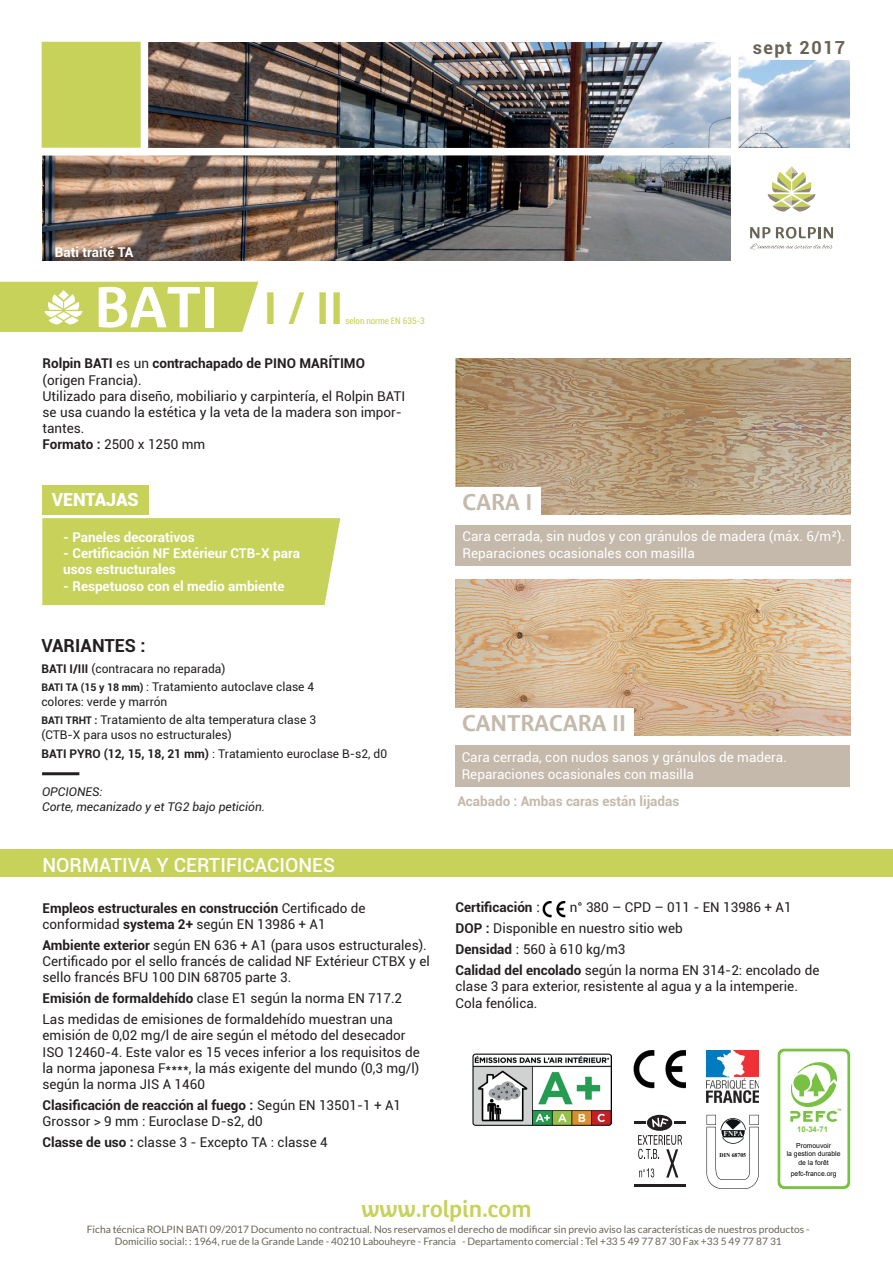
<style>
.page{position:relative;width:893px;height:1263px;background:#fff}
.page>*{position:absolute;margin:0;border:0;box-sizing:border-box;transform-origin:0 0}
.t1{font:600 57px "Bienvenue Beta";color:#fff}
.t2{font:600 22.5px "Bienvenue Beta";color:#c4b9aa}
.t3{font:600 22.5px "Bienvenue Beta";color:#c7d25b}
.t4{font:500 19.5px "Roboto";color:#fff}
.t5{font:700 18px "Roboto";color:#231f20}
.t6{font:700 18px "Roboto";letter-spacing:.08em;color:#696355}
.t7{font:900 18px "Roboto";color:#fff}
.t8{font:13.5px/16.2px "Roboto";color:#231f20}
.t9{font:13.5px/16.2px "Roboto";color:#fff}
.t10{font:700 13.5px/16.2px "Roboto";color:#fff}
.t11{font:700 13.5px/16.2px "Roboto";color:#231f20}
.t12{font:700 13.5px "Roboto";color:#c4b9aa}
.t13{font:12px/18.6px "Roboto";color:#231f20}
.t14{font:italic 12px/14.4px "Roboto";color:#231f20}
.t15{font:10.2px/12.3px "Lato";color:#696355;text-align:center}
.t16{font:condensed 9px "Roboto";color:#c7d25b}
.t17{font:700 7.8px "Arial";color:#79c142}
.t18{font:700 7.35px "Times New Roman";color:#fff}
.t19{font:6.9px/8.2px "Arial";color:#000001;text-align:center}
.t20{font:700 5.85px "Times New Roman";color:#000001}
.s1{font-size:45px;color:#c7d25b}
.s2{font-weight:700}
.s3{font-weight:700;font-size:10.5px}
.s4{font-weight:400}
.s5{font-family:"Century Gothic";font-weight:400}
.s6{font-family:"Century Gothic"}
</style>
<div class="page">
<img style="left:455px;top:579px;width:395px;height:156px">
<div style="left:455px;top:708px;width:179px;height:32px;background:#fff"></div>
<img style="left:456px;top:358px;width:395px;height:156px">
<div style="left:451px;top:487px;width:89px;height:32px;background:#fff"></div>
<img style="left:634px;top:1050px;width:52px;height:38px">
<div style="left:0;top:849px;width:893px;height:28px;background:#c7d25b"></div>
<svg style="left:0;top:282px;width:258px;height:50px;background:#cbd567"></svg>
<div style="left:456px;top:525px;width:395px;height:40px;background:#c4b9aa"></div>
<div style="left:455px;top:745px;width:395px;height:42px;background:#c4b9aa"></div>
<hr style="left:42px;top:772px;width:37px;height:3px;background:#231f20">
<img style="left:707px;top:1050px;width:51px;height:52px">
<img style="left:473px;top:1054px;width:139px;height:71px">
<svg style="left:778px;top:1049px;width:72px;height:140px"></svg>
<div style="left:780px;top:1051px;width:67px;height:135px;background:#fff;border-radius:4px"></div>
<svg style="left:790px;top:1062px;width:51px;height:60px"></svg>
<svg style="left:647px;top:1115px;width:25px;height:16px"></svg>
<svg style="left:634px;top:1121px;width:12px;height:2px"></svg>
<svg style="left:674px;top:1121px;width:12px;height:2px"></svg>
<svg style="left:652px;top:1118px;width:16px;height:9px"></svg>
<hr style="left:634px;top:1184px;width:52px;height:2px;background:#231f20">
<svg style="left:638px;top:1135px;width:44px;height:42px"></svg>
<svg style="left:706px;top:1115px;width:53px;height:74px"></svg>
<img style="left:43px;top:42px;width:806px;height:219px">
<div style="left:731px;top:152px;width:119px;height:112px;background:#fff"></div>
<svg style="left:750px;top:227px;width:83px;height:22px"></svg>
<svg style="left:768px;top:166px;width:47px;height:46px"></svg>
<div style="left:34px;top:34px;width:114px;height:121px;background:#c7d25b;border:8px solid #fff"></div>
<div style="left:731px;top:0;width:7px;height:203px;background:#fff"></div>
<div style="left:39px;top:148px;width:850px;height:7px;background:#fff"></div>
<img style="left:543px;top:901px;width:22px;height:16px">
<div style="left:747px;top:26px;width:109px;height:33px;background:#fff"></div>
<div style="left:42px;top:485px;width:106px;height:29px;background:#c7d25b"></div>
<div style="left:42px;top:518px;width:299px;height:88px;background:#c7d25b"></div>
<h3 class="t6" style="left:753px;top:35px;width:94px">sept 2017</h3>
<p class="t10" style="left:55px;top:243px;width:80px">Bati traité TA</p>
<h1 class="t1" style="left:94px;top:274px;width:251px">BATI <span class="s1">I / II</span></h1>
<p class="t8" style="left:43px;top:355px;width:364px"><span class="s2">Rolpin BATI</span> es un <span class="s2">contrachapado de PINO MARÍTIMO </span>(origen Francia).<br>Utilizado para diseño, mobiliario y carpintería, el Rolpin BATI se usa cuando la estética y la veta de la madera son impor&shy;tantes.<br><span class="s2">Formato :</span> 2500 x 1250 mm</p>
<p class="t16" style="left:345px;top:315px;width:81px">selon norme EN 635-3</p>
<h3 class="t7" style="left:52px;top:487px;width:89px">VENTAJAS</h3>
<p class="t10" style="left:63px;top:529px;width:133px">- Paneles decorativos</p>
<p class="t10" style="left:63px;top:545px;width:238px">- Certificación NF Extérieur CTB-X para usos estructurales</p>
<p class="t10" style="left:63px;top:577px;width:223px">- Respetuoso con el medio ambiente</p>
<h3 class="t5" style="left:41px;top:633px;width:106px">VARIANTES :</h3>
<p class="t13" style="left:41px;top:659px;width:274px"><span class="s2">BATI I/III</span> (contracara no reparada)<br><span class="s3">BATI TA (15 y 18 mm)</span> : Tratamiento autoclave clase 4</p>
<p class="t13" style="left:41px;top:692px;width:276px">colores: verde y marrón<br><span class="s3">BATI TRHT :</span> Tratamiento de alta temperatura clase 3</p>
<p class="t13" style="left:41px;top:725px;width:347px">(CTB-X para usos no estructurales)<br><span class="s2">BATI PYRO (12, 15, 18, 21 mm)</span> : Tratamiento euroclase B-s2, d0</p>
<p class="t14" style="left:42px;top:784px;width:224px">OPCIONES:<br>Corte, mecanizado y et TG2 bajo petición.</p>
<h3 class="t4" style="left:43px;top:851px;width:294px">NORMATIVA Y CERTIFICACIONES</h3>
<p class="t11" style="left:43px;top:899px;width:325px">Empleos estructurales en construcción <span class="s4">Certificado de conformidad</span> systema 2+ <span class="s4">según EN 13986 + A1</span></p>
<p class="t8" style="left:43px;top:936px;width:389px"><span class="s2">Ambiente exterior</span> según EN 636 + A1 (para usos estructurales).<br>Certificado por el sello francés de calidad NF Extérieur CTBX y el sello francés BFU 100 DIN 68705 parte 3.</p>
<p class="t8" style="left:43px;top:987px;width:361px;line-height:21px"><span class="s2">Emisión de formaldehído</span> clase E1 según la norma EN 717.2<br>Las medidas de emisiones de formaldehído muestran una</p>
<p class="t8" style="left:43px;top:1027px;width:379px">emisión de 0,02 mg/l de aire según el método del desecador ISO 12460-4. Este valor es 15 veces inferior a los requisitos de la norma japonesa F****, la más exigente del mundo (0,3 mg/l) según la norma JIS A 1460</p>
<p class="t8" style="left:43px;top:1097px;width:360px"><span class="s2">Clasificación de reacción al fuego :</span> Según EN 13501-1 + A1<br>Grossor &gt; 9 mm : Euroclase D-s2, d0</p>
<p class="t8" style="left:43px;top:1134px;width:287px"><span class="s2">Classe de uso :</span> classe 3 - Excepto TA : classe 4</p>
<h2 class="t2" style="left:463px;top:489px;width:71px">CARA I</h2>
<p class="t9" style="left:463px;top:528px;width:384px">Cara cerrada, sin nudos y con gránulos de madera (máx. 6/m²).<br>Reparaciones ocasionales con masilla</p>
<h2 class="t2" style="left:462px;top:710px;width:166px">CANTRACARA II</h2>
<p class="t9" style="left:462px;top:749px;width:327px">Cara cerrada, con nudos sanos y gránulos de madera.<br>Reparaciones ocasionales con masilla</p>
<p class="t12" style="left:457px;top:792px;width:223px">Acabado : Ambas caras están lijadas</p>
<p class="t11" style="left:455px;top:899px;width:86px">Certificación <span class="s5">:</span></p>
<p class="t8" style="left:455px;top:896px;width:365px;line-height:21px;text-indent:114px">n° 380 – CPD – 011 - EN 13986 + A1<br><span class="s2">DOP :</span> Disponible en nuestro sitio web<br><span class="s2">Densidad</span> <span class="s6">:</span> 560 à 610 kg/m3<br><span class="s2">Calidad del encolado</span> según la norma EN 314-2: encolado de</p>
<p class="t8" style="left:455px;top:978px;width:344px">clase 3 para exterior, resistente al agua y a la intemperie.<br>Cola fenólica.</p>
<p class="t18" style="left:723px;top:1128px;width:21px">FNPA</p>
<p class="t20" style="left:720px;top:1151px;width:28px">DIN 68705</p>
<p class="t17" style="left:797px;top:1124px;width:32px">10-34-71</p>
<p class="t19" style="left:787px;top:1141px;width:55px">Promouvoir<br>la gestion durable de la forêt</p>
<p class="t19" style="left:791px;top:1169px;width:47px">pefc-france.org</p>
<p class="t17" style="left:794px;top:1124px;width:41px">10-31-1602</p>
<h2 class="t3" style="left:361px;top:1196px;width:172px">www.rolpin.com</h2>
<p class="t15" style="left:87px;top:1223px;width:724px">Ficha técnica ROLPIN BATI 09/2017 Documento no contractual. Nos reservamos el derecho de modificar sin previo aviso las características de nuestros productos -<br>Domicilio social: : 1964, rue de la Grande Lande - 40210 Labouheyre - Francia - Departamento comercial : Tel +33 5 49 77 87 30 Fax +33 5 49 77 87 31</p>
</div>
